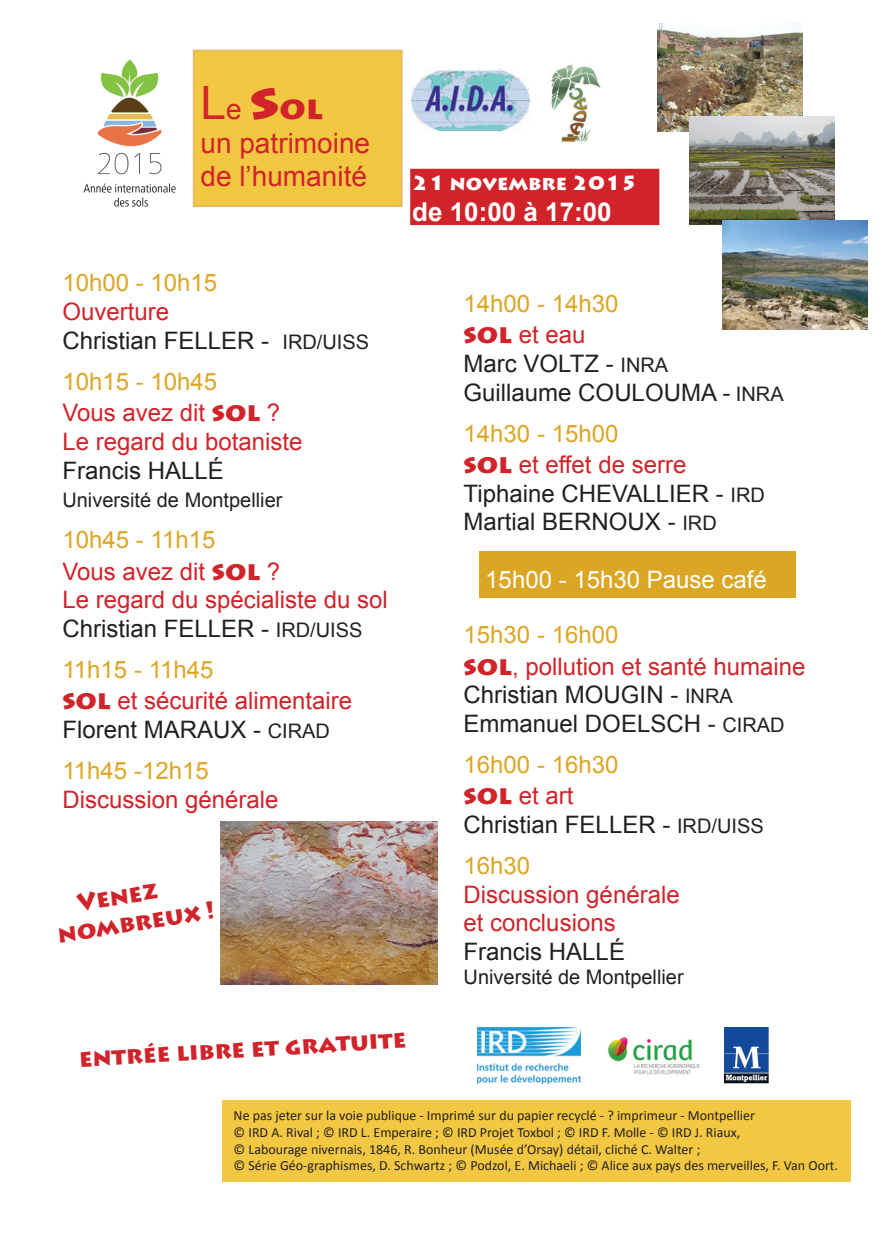
<style>
.page{position:relative;width:896px;height:1248px;background:#fff}
.page>*{position:absolute;margin:0;border:0;box-sizing:border-box;transform-origin:0 0}
.t1{font:900 32px "Lithos Pro";color:#d1232a}
.t2{font:28px/33.6px "Arial";color:#d1232a}
.t3{font:700 26px "Arial";color:#fff}
.t4{font:24px/31.2px "Arial";color:#d1232a}
.t5{font:24px/28.8px "Arial";color:#231f20}
.t6{font:24px/31.2px "Arial";color:#dca625}
.t7{font:900 24px/28.8px "Lithos Pro";color:#d1232a}
.t8{font:24px "Arial";color:#fff}
.t9{font:20px "Arial";color:#231f20}
.t10{font:900 20px "Lithos Pro";color:#fff}
.t11{font:14px/16.8px "Calibri";color:#231f20}
.s1{font-family:"Arial";font-weight:400;font-size:46px}
.s2{font-family:"Arial";font-weight:400;font-size:28px}
.s3{font-size:50px}
.s4{color:#d1232a}
.s5{font-size:20px}
.s6{color:#dca625}
.s7{font-family:"Lithos Pro";font-weight:900;font-size:26px}
.s8{color:#231f20}
.s9{font-size:20px;color:#231f20}
.s10{font-family:"Lithos Pro";font-weight:900;font-size:26px;color:#d1232a}
</style>
<div class="page">
<img style="left:83px;top:59px;width:93px;height:148px">
<img style="left:551px;top:64px;width:50px;height:79px">
<img style="left:410px;top:70px;width:120px;height:61px">
<img style="left:477px;top:1027px;width:103px;height:56px">
<img style="left:608px;top:1037px;width:92px;height:38px">
<img style="left:724px;top:1027px;width:45px;height:56px">
<div style="left:194px;top:51px;width:208px;height:155px;background:#f2c741"></div>
<div style="left:193px;top:50px;width:210px;height:157px;border:2px solid #e5bb60"></div>
<div style="left:411px;top:170px;width:247px;height:54px;background:#d1232a"></div>
<div style="left:410px;top:169px;width:249px;height:56px;border:2px solid #d1232a"></div>
<img style="left:221px;top:821px;width:217px;height:163px">
<div style="left:222px;top:1099px;width:628px;height:82px;background:#f2c741"></div>
<div style="left:480px;top:551px;width:316px;height:46px;background:#dca625"></div>
<img style="left:657px;top:23px;width:145px;height:109px">
<img style="left:689px;top:116px;width:145px;height:108px">
<img style="left:722px;top:221px;width:145px;height:108px">
<h1 class="t1" style="left:200px;top:88px;width:124px"><span class="s1">L</span><span class="s2">e</span> <span class="s3">S</span>OL</h1>
<h2 class="t2" style="left:200px;top:126px;width:171px">un patrimoine de l’humanité</h2>
<h3 class="t6" style="left:62px;top:267px;width:156px">10h00 - 10h15</h3>
<h3 class="t5" style="left:62px;top:297px;width:308px"><span class="s4">Ouverture<br></span>Christian FELLER - <span class="s5">IRD/UISS</span></h3>
<h3 class="t4" style="left:62px;top:366px;width:219px"><span class="s6">10h15 - 10h45<br></span>Vous avez dit <span class="s7">SOL</span> ?</h3>
<h3 class="t4" style="left:62px;top:426px;width:242px">Le regard du botaniste</h3>
<h3 class="t5" style="left:62px;top:456px;width:163px">Francis HALLÉ</h3>
<h3 class="t9" style="left:62px;top:487px;width:222px">Université de Montpellier</h3>
<h3 class="t4" style="left:62px;top:524px;width:219px"><span class="s6">10h45 - 11h15<br></span>Vous avez dit <span class="s7">SOL</span> ?</h3>
<h3 class="t4" style="left:62px;top:585px;width:327px;line-height:28.8px">Le regard du spécialiste du sol<br><span class="s8">Christian FELLER -</span> <span class="s9">IRD/UISS</span></h3>
<h3 class="t4" style="left:62px;top:654px;width:291px"><span class="s6">11h15 - 11h45<br></span><span class="s7">SOL</span> et sécurité alimentaire</h3>
<h3 class="t5" style="left:62px;top:709px;width:269px;line-height:40.8px">Florent MARAUX - <span class="s5">CIRAD<br></span><span class="s6">11h45 -12h15</span></h3>
<h3 class="t4" style="left:62px;top:783px;width:218px">Discussion générale</h3>
<h3 class="t7" style="left:51px;top:892px;width:160px;text-indent:24px;rotate:-9deg">VENEZ<br>NOMBREUX !</h3>
<h3 class="t10" style="left:412px;top:170px;width:227px">21 NOVEMBRE 2015</h3>
<h3 class="t3" style="left:412px;top:194px;width:201px">de 10:00 à 17:00</h3>
<h3 class="t6" style="left:463px;top:288px;width:156px">14h00 - 14h30<br><span class="s10">SOL</span> <span class="s4">et eau</span></h3>
<h3 class="t5" style="left:463px;top:349px;width:322px">Marc VOLTZ - <span class="s5">INRA<br></span>Guillaume COULOUMA - <span class="s5">INRA</span></h3>
<h3 class="t4" style="left:463px;top:418px;width:224px"><span class="s6">14h30 - 15h00<br></span><span class="s7">SOL</span> et effet de serre</h3>
<h3 class="t5" style="left:463px;top:479px;width:303px">Tiphaine CHEVALLIER - <span class="s5">IRD<br></span>Martial BERNOUX - <span class="s5">IRD</span></h3>
<h3 class="t8" style="left:485px;top:563px;width:283px">15h00 - 15h30 Pause café</h3>
<h3 class="t4" style="left:463px;top:619px;width:343px"><span class="s6">15h30 - 16h00<br></span><span class="s7">SOL</span>, pollution et santé humaine</h3>
<h3 class="t5" style="left:463px;top:680px;width:322px">Christian MOUGIN - <span class="s5">INRA<br></span>Emmanuel DOELSCH - <span class="s5">CIRAD</span></h3>
<h3 class="t6" style="left:463px;top:749px;width:156px">16h00 - 16h30<br><span class="s10">SOL</span> <span class="s4">et art</span></h3>
<h3 class="t5" style="left:463px;top:804px;width:302px;line-height:40.8px">Christian FELLER - <span class="s5">IRD/UISS<br></span><span class="s6">16h30</span></h3>
<h3 class="t4" style="left:463px;top:880px;width:218px;line-height:28.8px">Discussion générale et conclusions</h3>
<h3 class="t5" style="left:463px;top:937px;width:163px">Francis HALLÉ</h3>
<h3 class="t9" style="left:463px;top:964px;width:222px">Université de Montpellier</h3>
<h3 class="t7" style="left:78px;top:1046px;width:329px;rotate:-4deg">ENTRÉE LIBRE ET GRATUITE</h3>
<p class="t11" style="left:234px;top:1106px;width:606px">Ne pas jeter sur la voie publique - Imprimé sur du papier recyclé - ? imprimeur - Montpellier<br>© IRD A. Rival ; © IRD L. Emperaire ; © IRD Projet Toxbol ; © IRD F. Molle - © IRD J. Riaux,<br>© Labourage nivernais, 1846, R. Bonheur (Musée d’Orsay) détail, cliché C. Walter ;<br>© Série Géo-graphismes, D. Schwartz ; © Podzol, E. Michaeli ; © Alice aux pays des merveilles, F. Van Oort.</p>
</div>
